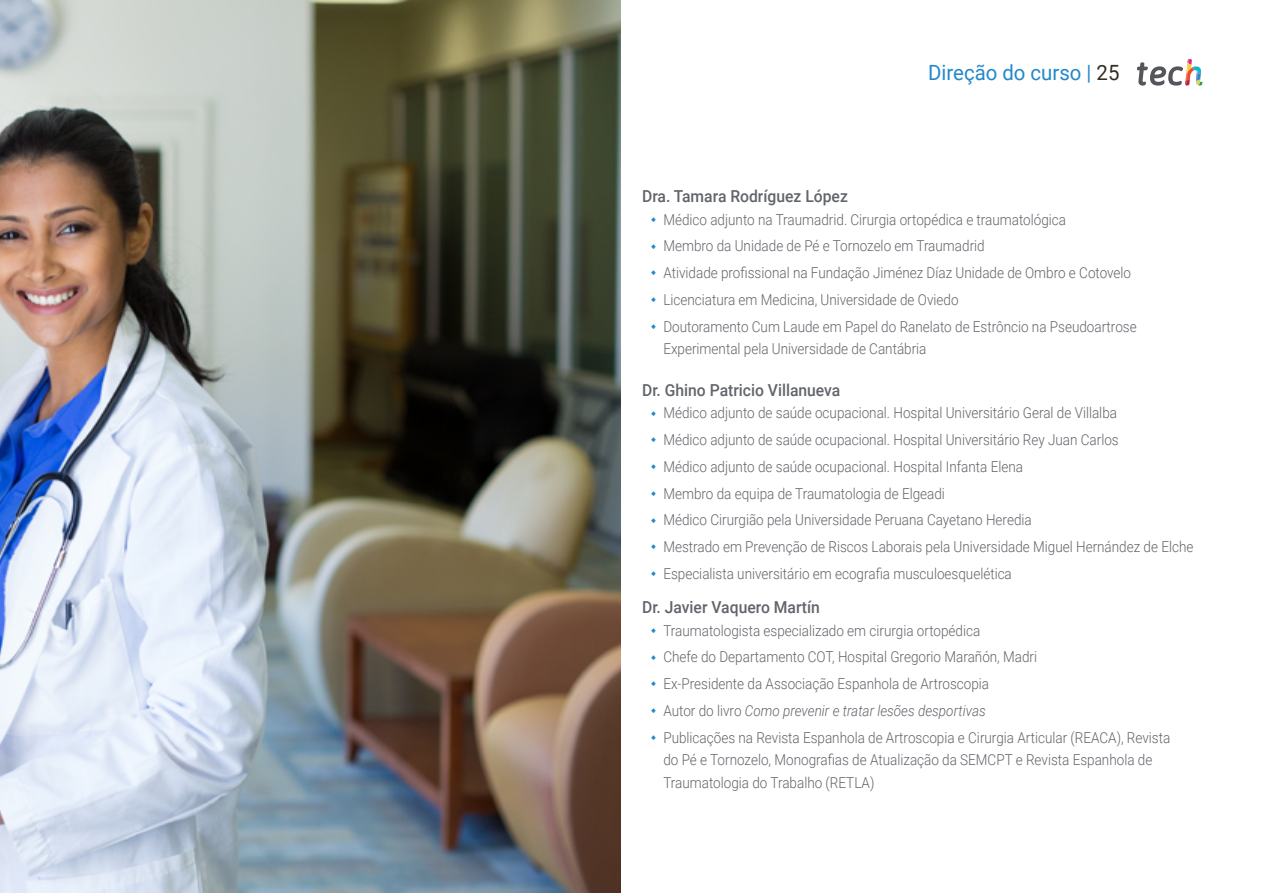
<style>
.page{position:relative;width:1263px;height:893px;background:#fff}
.page>*{position:absolute;margin:0;border:0;box-sizing:border-box;transform-origin:0 0}
.t1{font:21px "Roboto";color:#2488c9}
.t2{font:500 16.5px "Roboto";color:#61646a;scale:.95 1}
.t3{font:300 15px/26.7px "Roboto";color:#61646a;scale:.9 1}
.s1{color:#312e20}
.s2{font-style:italic}
</style>
<div class="page">
<img style="left:0;top:0;width:621px;height:893px">
<svg style="left:1137px;top:59px;width:65px;height:27px"></svg>
<h1 class="t1" style="left:928px;top:57px;width:193px">Direção do curso | <span class="s1">25</span></h1>
<p class="t2" style="left:642px;top:185px;width:218px">Dra. Tamara Rodríguez López</p>
<p class="t3" style="left:663px;top:205px;width:527px">Médico adjunto na Traumadrid. Cirurgia ortopédica e traumatológica<br>Membro da Unidade de Pé e Tornozelo em Traumadrid<br>Atividade profissional na Fundação Jiménez Díaz Unidade de Ombro e Cotovelo Licenciatura em Medicina, Universidade de Oviedo<br>Doutoramento Cum Laude em Papel do Ranelato de Estrôncio na Pseudoartrose</p>
<p class="t3" style="left:663px;top:335px;width:294px">Experimental pela Universidade de Cantábria</p>
<p class="t2" style="left:642px;top:379px;width:210px">Dr. Ghino Patricio Villanueva</p>
<p class="t3" style="left:663px;top:399px;width:590px">Médico adjunto de saúde ocupacional. Hospital Universitário Geral de Villalba<br>Médico adjunto de saúde ocupacional. Hospital Universitário Rey Juan Carlos<br>Médico adjunto de saúde ocupacional. Hospital Infanta Elena<br>Membro da equipa de Traumatologia de Elgeadi<br>Médico Cirurgião pela Universidade Peruana Cayetano Heredia<br>Mestrado em Prevenção de Riscos Laborais pela Universidade Miguel Hernández de Elche Especialista universitário em ecografia musculoesquelética</p>
<p class="t2" style="left:642px;top:596px;width:189px">Dr. Javier Vaquero Martín</p>
<p class="t3" style="left:663px;top:616px;width:565px">Traumatologista especializado em cirurgia ortopédica<br>Chefe do Departamento COT, Hospital Gregorio Marañón, Madri<br>Ex-Presidente da Associação Espanhola de Artroscopia<br>Autor do livro <span class="s2">Como prevenir e tratar lesões desportivas<br></span>Publicações na Revista Espanhola de Artroscopia e Cirurgia Articular (REACA), Revista</p>
<p class="t3" style="left:663px;top:748px;width:545px;line-height:22.5px">do Pé e Tornozelo, Monografias de Atualização da SEMCPT e Revista Espanhola de<br>Traumatologia do Trabalho (RETLA)</p>
</div>
